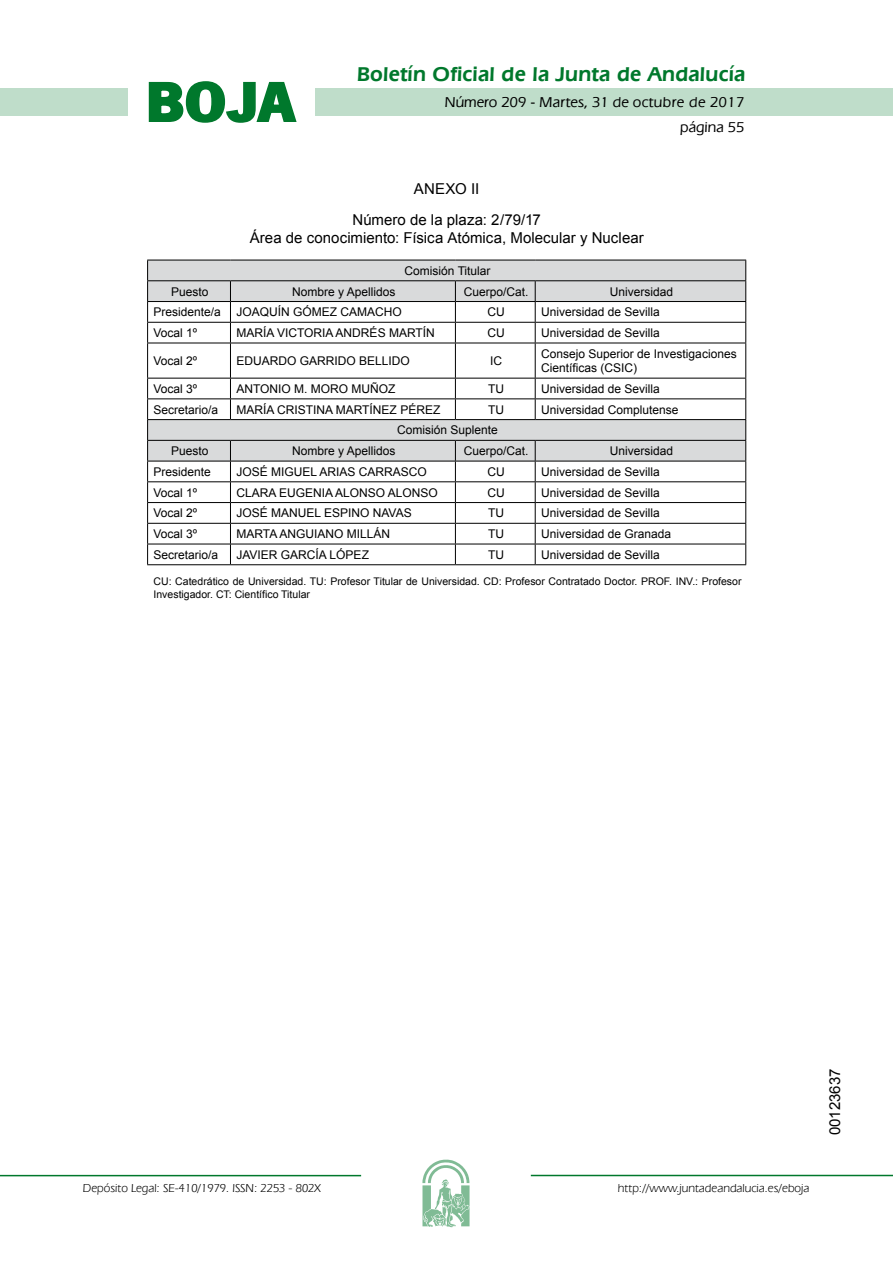
<style>
.page{position:relative;width:893px;height:1263px;background:#fff}
.page>*{position:absolute;margin:0;border:0;box-sizing:border-box;transform-origin:0 0}
.t1{font:700 57.75px "News Got T";color:#00782c;scale:1.14 1}
.t2{font:600 21px "Eras IT Cby BT";letter-spacing:.01em;color:#00782c}
.t3{font:15px/30.8px "Arial";color:#000;text-align:center}
.t4{font:500 15px/24.5px "Eras IT Cby BT";color:#000;text-align:right}
.t5{font:12px/14.4px "Arial";color:#000}
.t6{font:12px "Eras IT Cby BT";color:#000}
.t7{font:10.5px/12.6px "Arial";color:#000}
</style>
<div class="page">
<div style="left:315px;top:88px;width:577px;height:28px;background:#bfddca"></div>
<div style="left:0;top:88px;width:128px;height:28px;background:#bfddca"></div>
<hr style="left:0;top:1175px;width:361px;height:1px;background:#00782c">
<svg style="left:422px;top:1159px;width:47px;height:68px"></svg>
<hr style="left:531px;top:1175px;width:361px;height:1px;background:#00782c">
<svg style="left:148px;top:81px;width:149px;height:42px"></svg>
<svg style="left:148px;top:261px;width:597px;height:200px"></svg>
<hr style="left:147px;top:260px;width:83px;height:1px;background:#000">
<hr style="left:230px;top:260px;width:225px;height:1px;background:#000">
<hr style="left:455px;top:260px;width:80px;height:1px;background:#000">
<hr style="left:535px;top:260px;width:211px;height:1px;background:#000">
<hr style="left:147px;top:280px;width:83px;height:1px;background:#000">
<hr style="left:230px;top:280px;width:225px;height:1px;background:#000">
<hr style="left:455px;top:280px;width:80px;height:1px;background:#000">
<hr style="left:535px;top:280px;width:211px;height:1px;background:#000">
<hr style="left:147px;top:301px;width:83px;height:1px;background:#000">
<hr style="left:230px;top:301px;width:225px;height:1px;background:#000">
<hr style="left:455px;top:301px;width:80px;height:1px;background:#000">
<hr style="left:535px;top:301px;width:211px;height:1px;background:#000">
<hr style="left:147px;top:322px;width:83px;height:1px;background:#000">
<svg style="left:147px;top:260px;width:1px;height:83px"></svg>
<hr style="left:230px;top:322px;width:225px;height:1px;background:#000">
<svg style="left:230px;top:281px;width:1px;height:62px"></svg>
<hr style="left:455px;top:322px;width:80px;height:1px;background:#000">
<svg style="left:455px;top:281px;width:1px;height:62px"></svg>
<hr style="left:535px;top:322px;width:211px;height:1px;background:#000">
<svg style="left:535px;top:281px;width:1px;height:62px"></svg>
<svg style="left:745px;top:260px;width:1px;height:83px"></svg>
<hr style="left:147px;top:343px;width:83px;height:1px;background:#000">
<hr style="left:147px;top:343px;width:1px;height:35px;background:#000">
<hr style="left:230px;top:343px;width:225px;height:1px;background:#000">
<hr style="left:230px;top:343px;width:1px;height:35px;background:#000">
<hr style="left:455px;top:343px;width:80px;height:1px;background:#000">
<hr style="left:455px;top:343px;width:1px;height:35px;background:#000">
<hr style="left:535px;top:343px;width:211px;height:1px;background:#000">
<hr style="left:535px;top:343px;width:1px;height:35px;background:#000">
<hr style="left:745px;top:343px;width:1px;height:35px;background:#000">
<hr style="left:147px;top:378px;width:83px;height:1px;background:#000">
<hr style="left:230px;top:378px;width:225px;height:1px;background:#000">
<hr style="left:455px;top:378px;width:80px;height:1px;background:#000">
<hr style="left:535px;top:378px;width:211px;height:1px;background:#000">
<hr style="left:147px;top:399px;width:83px;height:1px;background:#000">
<hr style="left:230px;top:399px;width:225px;height:1px;background:#000">
<svg style="left:230px;top:379px;width:1px;height:40px"></svg>
<hr style="left:455px;top:399px;width:80px;height:1px;background:#000">
<svg style="left:455px;top:379px;width:1px;height:40px"></svg>
<hr style="left:535px;top:399px;width:211px;height:1px;background:#000">
<svg style="left:535px;top:379px;width:1px;height:40px"></svg>
<hr style="left:147px;top:419px;width:83px;height:1px;background:#000">
<hr style="left:230px;top:419px;width:225px;height:1px;background:#000">
<hr style="left:455px;top:419px;width:80px;height:1px;background:#000">
<hr style="left:535px;top:419px;width:211px;height:1px;background:#000">
<hr style="left:147px;top:440px;width:83px;height:1px;background:#000">
<hr style="left:230px;top:440px;width:225px;height:1px;background:#000">
<hr style="left:455px;top:440px;width:80px;height:1px;background:#000">
<hr style="left:535px;top:440px;width:211px;height:1px;background:#000">
<hr style="left:147px;top:461px;width:83px;height:1px;background:#000">
<hr style="left:230px;top:461px;width:225px;height:1px;background:#000">
<hr style="left:455px;top:461px;width:80px;height:1px;background:#000">
<hr style="left:535px;top:461px;width:211px;height:1px;background:#000">
<hr style="left:147px;top:481px;width:83px;height:1px;background:#000">
<hr style="left:230px;top:481px;width:225px;height:1px;background:#000">
<hr style="left:455px;top:481px;width:80px;height:1px;background:#000">
<hr style="left:535px;top:481px;width:211px;height:1px;background:#000">
<hr style="left:147px;top:502px;width:83px;height:1px;background:#000">
<hr style="left:230px;top:502px;width:225px;height:1px;background:#000">
<hr style="left:455px;top:502px;width:80px;height:1px;background:#000">
<hr style="left:535px;top:502px;width:211px;height:1px;background:#000">
<hr style="left:147px;top:523px;width:83px;height:1px;background:#000">
<hr style="left:230px;top:523px;width:225px;height:1px;background:#000">
<hr style="left:455px;top:523px;width:80px;height:1px;background:#000">
<hr style="left:535px;top:523px;width:211px;height:1px;background:#000">
<hr style="left:147px;top:544px;width:83px;height:1px;background:#000">
<svg style="left:147px;top:379px;width:1px;height:185px"></svg>
<hr style="left:230px;top:544px;width:225px;height:1px;background:#000">
<svg style="left:230px;top:441px;width:1px;height:123px"></svg>
<hr style="left:455px;top:544px;width:80px;height:1px;background:#000">
<svg style="left:455px;top:441px;width:1px;height:123px"></svg>
<hr style="left:535px;top:544px;width:211px;height:1px;background:#000">
<svg style="left:535px;top:441px;width:1px;height:123px"></svg>
<svg style="left:745px;top:379px;width:1px;height:185px"></svg>
<hr style="left:147px;top:564px;width:83px;height:1px;background:#000">
<hr style="left:230px;top:564px;width:225px;height:1px;background:#000">
<hr style="left:455px;top:564px;width:80px;height:1px;background:#000">
<hr style="left:535px;top:564px;width:211px;height:1px;background:#000">
<h1 class="t1" style="left:145px;top:68px;width:133px">BOJA</h1>
<h2 class="t2" style="left:357px;top:62px;width:390px">Boletín Oficial de la Junta de Andalucía</h2>
<p class="t4" style="left:445px;top:90px;width:301px">Número 209 - Martes, 31 de octubre de 2017 página 55</p>
<p class="t3" style="left:352px;top:173px;width:190px">ANEXO II<br>Número de la plaza: 2/79/17</p>
<p class="t3" style="left:250px;top:222px;width:395px">Área de conocimiento: Física Atómica, Molecular y Nuclear</p>
<p class="t5" style="left:404px;top:264px;width:88px">Comisión Titular</p>
<p class="t5" style="left:171px;top:284px;width:39px">Puesto</p>
<p class="t5" style="left:292px;top:284px;width:105px">Nombre y Apellidos</p>
<p class="t5" style="left:464px;top:284px;width:66px">Cuerpo/Cat.</p>
<p class="t5" style="left:609px;top:284px;width:65px">Universidad</p>
<p class="t5" style="left:153px;top:305px;width:69px">Presidente/a</p>
<p class="t5" style="left:236px;top:305px;width:167px">JOAQUÍN GÓMEZ CAMACHO</p>
<p class="t5" style="left:487px;top:305px;width:19px">CU</p>
<p class="t5" style="left:541px;top:305px;width:120px">Universidad de Sevilla</p>
<p class="t5" style="left:153px;top:326px;width:45px">Vocal 1º</p>
<p class="t5" style="left:236px;top:326px;width:200px">MARÍA VICTORIA ANDRÉS MARTÍN</p>
<p class="t5" style="left:487px;top:326px;width:19px">CU</p>
<p class="t5" style="left:541px;top:326px;width:120px">Universidad de Sevilla</p>
<p class="t5" style="left:153px;top:354px;width:45px">Vocal 2º</p>
<p class="t5" style="left:236px;top:354px;width:175px">EDUARDO GARRIDO BELLIDO</p>
<p class="t5" style="left:490px;top:354px;width:13px">IC</p>
<p class="t5" style="left:541px;top:346px;width:197px">Consejo Superior de Investigaciones<br>Científicas (CSIC)</p>
<p class="t5" style="left:153px;top:382px;width:45px">Vocal 3º</p>
<p class="t5" style="left:236px;top:382px;width:161px">ANTONIO M. MORO MUÑOZ</p>
<p class="t5" style="left:488px;top:382px;width:17px">TU</p>
<p class="t5" style="left:541px;top:382px;width:120px">Universidad de Sevilla</p>
<p class="t5" style="left:153px;top:402px;width:66px">Secretario/a</p>
<p class="t5" style="left:236px;top:402px;width:205px">MARÍA CRISTINA MARTÍNEZ PÉREZ</p>
<p class="t5" style="left:488px;top:402px;width:17px">TU</p>
<p class="t5" style="left:541px;top:402px;width:139px">Universidad Complutense</p>
<p class="t5" style="left:397px;top:423px;width:102px">Comisión Suplente</p>
<p class="t5" style="left:171px;top:444px;width:39px">Puesto</p>
<p class="t5" style="left:292px;top:444px;width:105px">Nombre y Apellidos</p>
<p class="t5" style="left:464px;top:444px;width:66px">Cuerpo/Cat.</p>
<p class="t5" style="left:609px;top:444px;width:65px">Universidad</p>
<p class="t5" style="left:153px;top:465px;width:59px">Presidente</p>
<p class="t5" style="left:236px;top:465px;width:192px">JOSÉ MIGUEL ARIAS CARRASCO</p>
<p class="t5" style="left:487px;top:465px;width:19px">CU</p>
<p class="t5" style="left:541px;top:465px;width:120px">Universidad de Sevilla</p>
<p class="t5" style="left:153px;top:485px;width:45px">Vocal 1º</p>
<p class="t5" style="left:236px;top:485px;width:203px">CLARA EUGENIA ALONSO ALONSO</p>
<p class="t5" style="left:487px;top:485px;width:19px">CU</p>
<p class="t5" style="left:541px;top:485px;width:120px">Universidad de Sevilla</p>
<p class="t5" style="left:153px;top:506px;width:45px">Vocal 2º</p>
<p class="t5" style="left:236px;top:506px;width:177px">JOSÉ MANUEL ESPINO NAVAS</p>
<p class="t5" style="left:488px;top:506px;width:17px">TU</p>
<p class="t5" style="left:541px;top:506px;width:120px">Universidad de Sevilla</p>
<p class="t5" style="left:153px;top:527px;width:45px">Vocal 3º</p>
<p class="t5" style="left:236px;top:527px;width:155px">MARTA ANGUIANO MILLÁN</p>
<p class="t5" style="left:488px;top:527px;width:17px">TU</p>
<p class="t5" style="left:541px;top:527px;width:132px">Universidad de Granada</p>
<p class="t5" style="left:153px;top:547px;width:66px">Secretario/a</p>
<p class="t5" style="left:236px;top:547px;width:134px">JAVIER GARCÍA LÓPEZ</p>
<p class="t5" style="left:488px;top:547px;width:17px">TU</p>
<p class="t5" style="left:541px;top:547px;width:120px">Universidad de Sevilla</p>
<p class="t7" style="left:153px;top:575px;width:589px">CU: Catedrático de Universidad. TU: Profesor Titular de Universidad. CD: Profesor Contratado Doctor. PROF. INV.: Profesor<br>Investigador. CT: Científico Titular</p>
<p class="t6" style="left:83px;top:1181px;width:239px">Depósito Legal: SE-410/1979. ISSN: 2253 - 802X</p>
<p class="t6" style="left:618px;top:1181px;width:193px">http://www.juntadeandalucia.es/eboja</p>
<p class="t3" style="left:819px;top:1135px;width:68px;rotate:-90deg">00123637</p>
</div>
